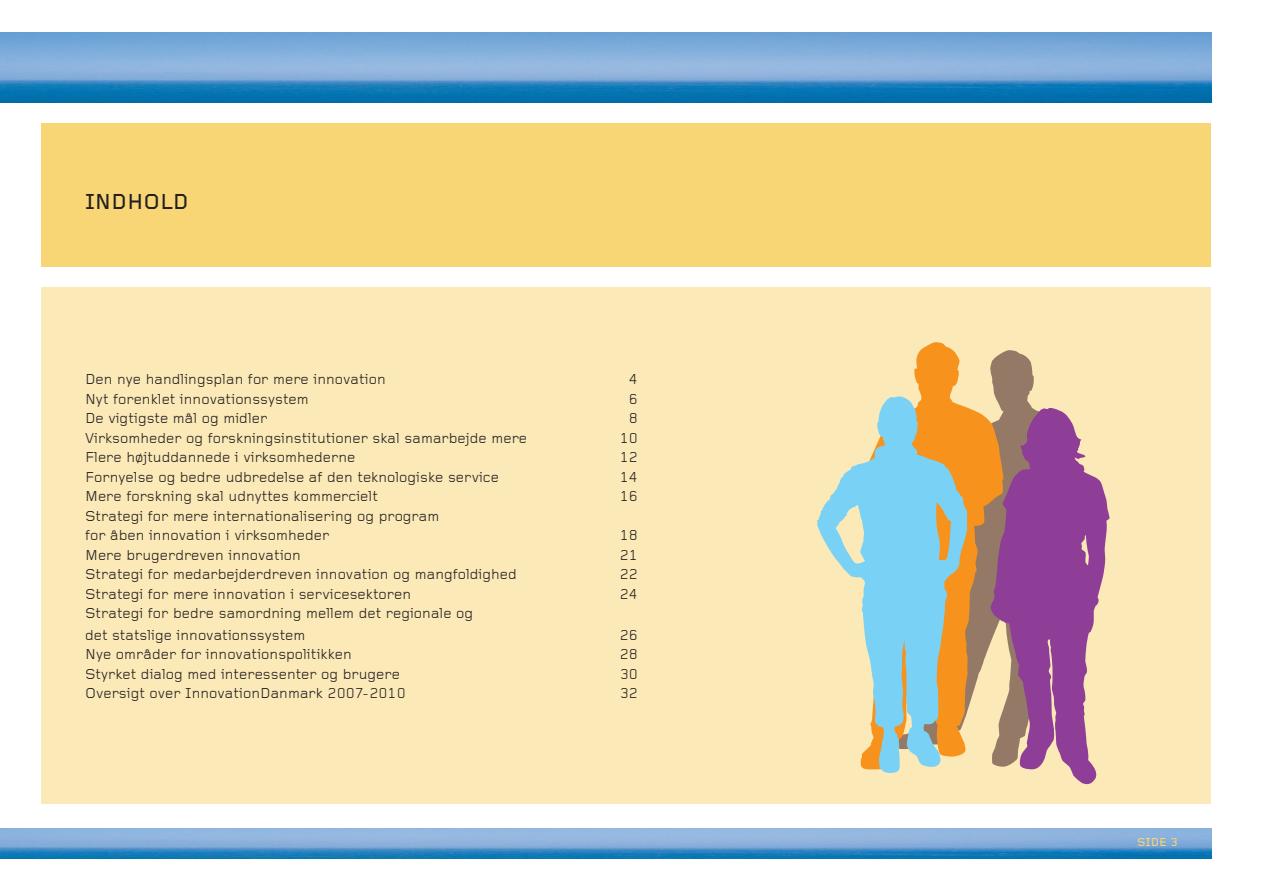
<style>
.page{position:relative;width:1263px;height:893px;background:#fff}
.page>*{position:absolute;margin:0;border:0;box-sizing:border-box;transform-origin:0 0}
.t1{font:500 22.5px "Foundry Gridnik";color:#231f20}
.t2{font:15px/19.5px "Foundry Gridnik";color:#231f20}
.t3{font:500 12px "Foundry Gridnik";color:#f8d575}
</style>
<div class="page">
<img style="left:0;top:828px;width:1212px;height:31px">
<img style="left:0;top:33px;width:1212px;height:69px">
<div style="left:41px;top:287px;width:1169px;height:517px;background:#fbe9b7"></div>
<div style="left:41px;top:123px;width:1169px;height:144px;background:#f8d575"></div>
<svg style="left:1003px;top:350px;width:31px;height:57px;background:#a28971"></svg>
<svg style="left:1003px;top:407px;width:107px;height:378px;fill:#8f3e97"></svg>
<svg style="left:914px;top:342px;width:89px;height:425px"></svg>
<svg style="left:817px;top:396px;width:150px;height:377px"></svg>
<h1 class="t1" style="left:85px;top:189px;width:105px">INDHOLD</h1>
<p class="t2" style="left:85px;top:370px;width:302px">Den nye handlingsplan for mere innovation</p>
<p class="t2" style="left:629px;top:370px;width:11px">4</p>
<p class="t2" style="left:85px;top:390px;width:225px">Nyt forenklet innovationssystem</p>
<p class="t2" style="left:629px;top:390px;width:11px">6</p>
<p class="t2" style="left:85px;top:409px;width:184px">De vigtigste mål og midler</p>
<p class="t2" style="left:629px;top:409px;width:11px">8</p>
<p class="t2" style="left:85px;top:429px;width:444px">Virksomheder og forskningsinstitutioner skal samarbejde mere</p>
<p class="t2" style="left:620px;top:429px;width:20px">10</p>
<p class="t2" style="left:85px;top:448px;width:272px">Flere højtuddannede i virksomhederne</p>
<p class="t2" style="left:620px;top:448px;width:20px">12</p>
<p class="t2" style="left:85px;top:468px;width:415px">Fornyelse og bedre udbredelse af den teknologiske service</p>
<p class="t2" style="left:620px;top:468px;width:20px">14</p>
<p class="t2" style="left:85px;top:487px;width:294px">Mere forskning skal udnyttes kommercielt</p>
<p class="t2" style="left:620px;top:487px;width:20px">16</p>
<p class="t2" style="left:85px;top:507px;width:356px">Strategi for mere internationalisering og program for åben innovation i virksomheder</p>
<p class="t2" style="left:620px;top:526px;width:20px">18</p>
<p class="t2" style="left:85px;top:546px;width:217px">Mere brugerdreven innovation</p>
<p class="t2" style="left:620px;top:546px;width:20px">21</p>
<p class="t2" style="left:85px;top:565px;width:433px">Strategi for medarbejderdreven innovation og mangfoldighed</p>
<p class="t2" style="left:620px;top:565px;width:20px">22</p>
<p class="t2" style="left:85px;top:585px;width:328px">Strategi for mere innovation i servicesektoren</p>
<p class="t2" style="left:620px;top:585px;width:20px">24</p>
<p class="t2" style="left:85px;top:603px;width:390px;line-height:21.6px">Strategi for bedre samordning mellem det regionale og det statslige innovationssystem</p>
<p class="t2" style="left:620px;top:626px;width:20px">26</p>
<p class="t2" style="left:85px;top:645px;width:268px">Nye områder for innovationspolitikken</p>
<p class="t2" style="left:620px;top:645px;width:20px">28</p>
<p class="t2" style="left:85px;top:665px;width:316px">Styrket dialog med interessenter og brugere</p>
<p class="t2" style="left:620px;top:665px;width:20px">30</p>
<p class="t2" style="left:85px;top:684px;width:322px">Oversigt over InnovationDanmark 2007-2010</p>
<p class="t2" style="left:620px;top:684px;width:20px">32</p>
<p class="t3" style="left:1137px;top:835px;width:42px">SIDE 3</p>
</div>
